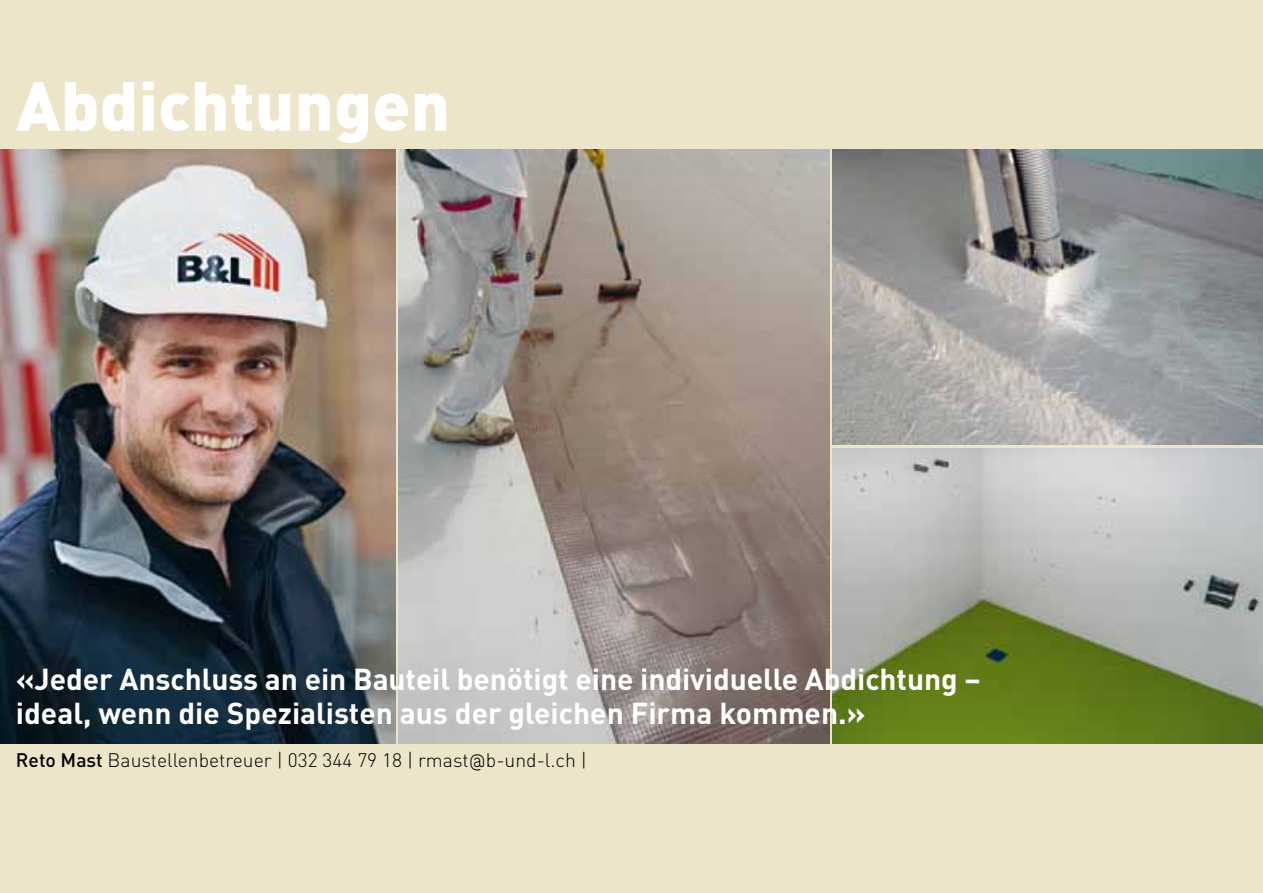
<style>
.page{position:relative;width:1263px;height:893px;background:#ede5ca}
.page>*{position:absolute;margin:0;border:0;box-sizing:border-box;transform-origin:0 0}
.t1{font:900 68.4px "DIN";color:#fff}
.t2{font:700 29.93px/34.2px "DIN";letter-spacing:-.005em;color:#fff}
.t3{font:300 19.35px "DIN";color:#000}
.s1{font-weight:500}
.s2{font-family:"Gravur Condensed"}
</style>
<div class="page">
<hr style="left:1262px;top:150px;width:1px;height:593px;background:#e3d6b4">
<img style="left:399px;top:150px;width:430px;height:593px">
<img style="left:832px;top:448px;width:431px;height:295px">
<img style="left:832px;top:150px;width:431px;height:295px">
<img style="left:0;top:150px;width:395px;height:593px">
<h1 class="t1" style="left:16px;top:60px;width:436px">Abdichtungen</h1>
<p class="t2" style="left:16px;top:660px;width:966px">«Jeder Anschluss an ein Bauteil benötigt eine individuelle Abdichtung – ideal, wenn die Spezialisten aus der gleichen Firma kommen.»</p>
<p class="t3" style="left:16px;top:748px;width:573px"><span class="s1">Reto Mast</span> Baustellenbetreuer | 032 344 79 18 | rmast<span class="s2">@</span>b-und-l.ch |</p>
</div>
